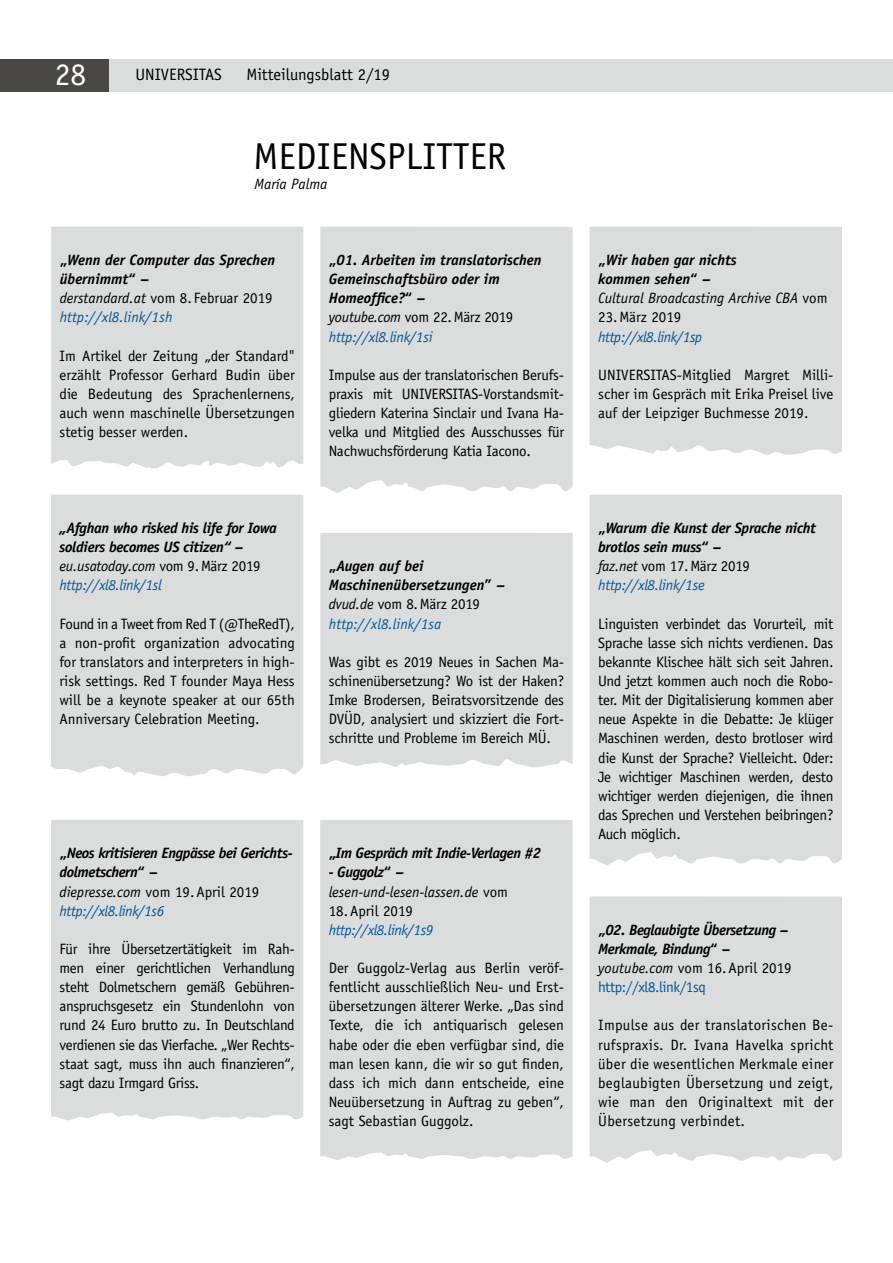
<style>
.page{position:relative;width:893px;height:1263px;background:#fff}
.page>*{position:absolute;margin:0;border:0;box-sizing:border-box;transform-origin:0 0}
.t1{font:37.5px "Officina Sans Std";color:#000}
.t2{font:31.5px "Officina Serif Std";color:#fff}
.t3{font:16.5px "Officina Sans Std";color:#000}
.t4{font:15px/19.2px "Officina Sans Std";letter-spacing:-.015em;color:#000;text-align:justify}
.t5{font:italic 700 15px/19.2px "Officina Sans Std";letter-spacing:-.02em;color:#000}
.t6{font:italic 700 15px/19.2px "Officina Sans Std";color:#000}
.t7{font:italic 15px/19.2px "Officina Sans Std";color:#000}
.t8{font:italic 15px "Officina Sans Std";letter-spacing:-.03em;color:#00599e}
.s1{font-style:normal}
.s2{font-weight:400}
.s3{font-weight:400;font-style:normal}
.s4{font-weight:400;color:#00599e}
.s5{font-weight:700}
.s6{font-weight:700;font-style:normal}
.s7{font-weight:400;font-style:normal;color:#00599e}
</style>
<div class="page">
<div style="left:0;top:59px;width:893px;height:33px;background:#dbdcdc"></div>
<div style="left:0;top:59px;width:109px;height:33px;background:#4b4745"></div>
<div style="left:51px;top:227px;width:252px;height:242px;background:#dbdcdc"></div>
<div style="left:590px;top:495px;width:252px;height:371px;background:#dbdcdc"></div>
<div style="left:51px;top:495px;width:252px;height:281px;background:#dbdcdc"></div>
<div style="left:320px;top:227px;width:253px;height:266px;background:#dbdcdc"></div>
<div style="left:590px;top:896px;width:252px;height:267px;background:#dbdcdc"></div>
<div style="left:590px;top:227px;width:252px;height:228px;background:#dbdcdc"></div>
<div style="left:320px;top:820px;width:252px;height:340px;background:#dbdcdc"></div>
<div style="left:51px;top:820px;width:252px;height:300px;background:#dbdcdc"></div>
<div style="left:320px;top:533px;width:253px;height:234px;background:#dbdcdc"></div>
<h2 class="t2" style="left:55px;top:56px;width:33px">28</h2>
<p class="t3" style="left:135px;top:65px;width:88px">UNIVERSITAS</p>
<p class="t3" style="left:246px;top:65px;width:145px">Mitteilungsblatt 2/19</p>
<h1 class="t1" style="left:254px;top:134px;width:254px">MEDIENSPLITTER</h1>
<p class="t7" style="left:254px;top:174px;width:75px">María Palma</p>
<p class="t6" style="left:60px;top:250px;width:217px"><span class="s1">„</span>Wenn der Computer das Sprechen übernimmt<span class="s1">“</span> –<br><span class="s2">derstandard.at</span> <span class="s3">vom 8. Februar 2019 </span><span class="s4">http://xl8.link/1sh</span></p>
<p class="t4" style="left:60px;top:346px;width:237px">Im Artikel der Zeitung „der Standard" erzählt Professor Gerhard Budin über die Bedeutung des Sprachenlernens, auch wenn maschinelle Übersetzungen stetig besser werden.</p>
<p class="t5" style="left:60px;top:518px;width:219px">„Afghan who risked his life for Iowa soldiers becomes US citizen“ – <span class="s2">eu.usatoday.com</span> <span class="s3">vom 9.März 2019 </span><span class="s4">http://xl8.link/1sl</span></p>
<p class="t4" style="left:60px;top:614px;width:237px">Found in a Tweet from Red T (@TheRedT), a non-profit organization advocating for translators and interpreters in high&shy;risk settings. Red T founder Maya Hess will be a keynote speaker at our 65th Anniversary Celebration Meeting.</p>
<p class="t6" style="left:329px;top:250px;width:214px"><span class="s1">„</span>01. Arbeiten im translatorischen<br>Gemeinschaftsbüro oder im<br>Homeoffice?<span class="s1">“</span> –<br><span class="s2">youtube.com</span> <span class="s3">vom 22.März 2019 </span><span class="s4">http://xl8.link/1si</span></p>
<p class="t4" style="left:329px;top:365px;width:237px">Impulse aus der translatorischen Berufs&shy;praxis mit UNIVERSITAS-Vorstandsmit&shy;gliedern Katerina Sinclair und Ivana Ha&shy;velka und Mitglied des Ausschusses für Nachwuchsförderung Katia Iacono.</p>
<p class="t6" style="left:329px;top:556px;width:177px"><span class="s1">„</span>Augen auf bei<br>Maschinenübersetzungen<span class="s1">”</span> – <span class="s2">dvud.de</span> <span class="s3">vom 8.März 2019 </span><span class="s4">http://xl8.link/1sa</span></p>
<p class="t4" style="left:329px;top:652px;width:237px">Was gibt es 2019 Neues in Sachen Ma&shy;schinenübersetzung? Wo ist der Haken?<br>Imke Brodersen, Beiratsvorsitzende des DVÜD, analysiert und skizziert die Fort&shy;schritte und Probleme im Bereich MÜ.</p>
<p class="t5" style="left:60px;top:843px;width:235px"><span class="s1">„</span>Neos kritisieren Engpässe bei Gerichts&shy;dolmetschern<span class="s1">“</span> –<br><span class="s2">diepresse.com</span> <span class="s3">vom 19.April 2019 </span><span class="s4">http://xl8.link/1s6</span></p>
<p class="t4" style="left:60px;top:939px;width:237px">Für ihre Übersetzertätigkeit im Rah&shy;men einer gerichtlichen Verhandlung steht Dolmetschern gemäß Gebühren&shy;anspruchsgesetz ein Stundenlohn von rund 24 Euro brutto zu. In Deutschland verdienen sie das Vierfache. „Wer Rechts&shy;staat sagt, muss ihn auch finanzieren“, sagt dazu Irmgard Griss.</p>
<p class="t5" style="left:329px;top:843px;width:214px"><span class="s1">„</span>Im Gespräch mit Indie-Verlagen #2</p>
<p class="t7" style="left:329px;top:863px;width:181px"><span class="s5">- Guggolz</span><span class="s6">“</span> <span class="s5">– </span>lesen-und-lesen-lassen.de <span class="s1">vom<br>18.April 2019</span></p>
<p class="t8" style="left:329px;top:921px;width:106px">http://xl8.link/1s9</p>
<p class="t4" style="left:329px;top:958px;width:237px">Der Guggolz-Verlag aus Berlin veröf&shy;fentlicht ausschließlich Neu- und Erst&shy;übersetzungen älterer Werke. „Das sind Texte, die ich antiquarisch gelesen habe oder die eben verfügbar sind, die man lesen kann, die wir so gut finden, dass ich mich dann entscheide, eine Neuübersetzung in Auftrag zu geben“, sagt Sebastian Guggolz.</p>
<p class="t7" style="left:598px;top:250px;width:231px"><span class="s6">„</span><span class="s5">Wir haben gar nichts<br>kommen sehen</span><span class="s6">“</span> <span class="s5">–<br></span>Cultural Broadcasting Archive CBA <span class="s1">vom<br>23.März 2019</span></p>
<p class="t8" style="left:598px;top:328px;width:106px">http://xl8.link/1sp</p>
<p class="t4" style="left:598px;top:365px;width:237px">UNIVERSITAS-Mitglied Margret Milli&shy;scher im Gespräch mit Erika Preisel live auf der Leipziger Buchmesse 2019.</p>
<p class="t5" style="left:598px;top:518px;width:219px"><span class="s1">„</span>Warum die Kunst der Sprache nicht brotlos sein muss<span class="s1">“</span> –<br><span class="s2">faz.net</span> <span class="s3">vom 17.März 2019 </span><span class="s4">http://xl8.link/1se</span></p>
<p class="t4" style="left:598px;top:614px;width:237px">Linguisten verbindet das Vorurteil, mit Sprache lasse sich nichts verdienen. Das bekannte Klischee hält sich seit Jahren.<br>Und jetzt kommen auch noch die Robo&shy;ter. Mit der Digitalisierung kommen aber neue Aspekte in die Debatte: Je klüger Maschinen werden, desto brotloser wird die Kunst der Sprache? Vielleicht. Oder:<br>Je wichtiger Maschinen werden, desto wichtiger werden diejenigen, die ihnen das Sprechen und Verstehen beibringen?<br>Auch möglich.</p>
<p class="t5" style="left:598px;top:920px;width:195px"><span class="s1">„</span>02. Beglaubigte Übersetzung –<br>Merkmale, Bindung<span class="s1">“</span> – <span class="s2">youtube.com</span> <span class="s3">vom 16.April 2019 </span><span class="s7">http://xl8.link/1sq</span></p>
<p class="t4" style="left:598px;top:1016px;width:237px">Impulse aus der translatorischen Be&shy;rufspraxis. Dr. Ivana Havelka spricht über die wesentlichen Merkmale einer beglaubigten Übersetzung und zeigt, wie man den Originaltext mit der Übersetzung verbindet.</p>
</div>
